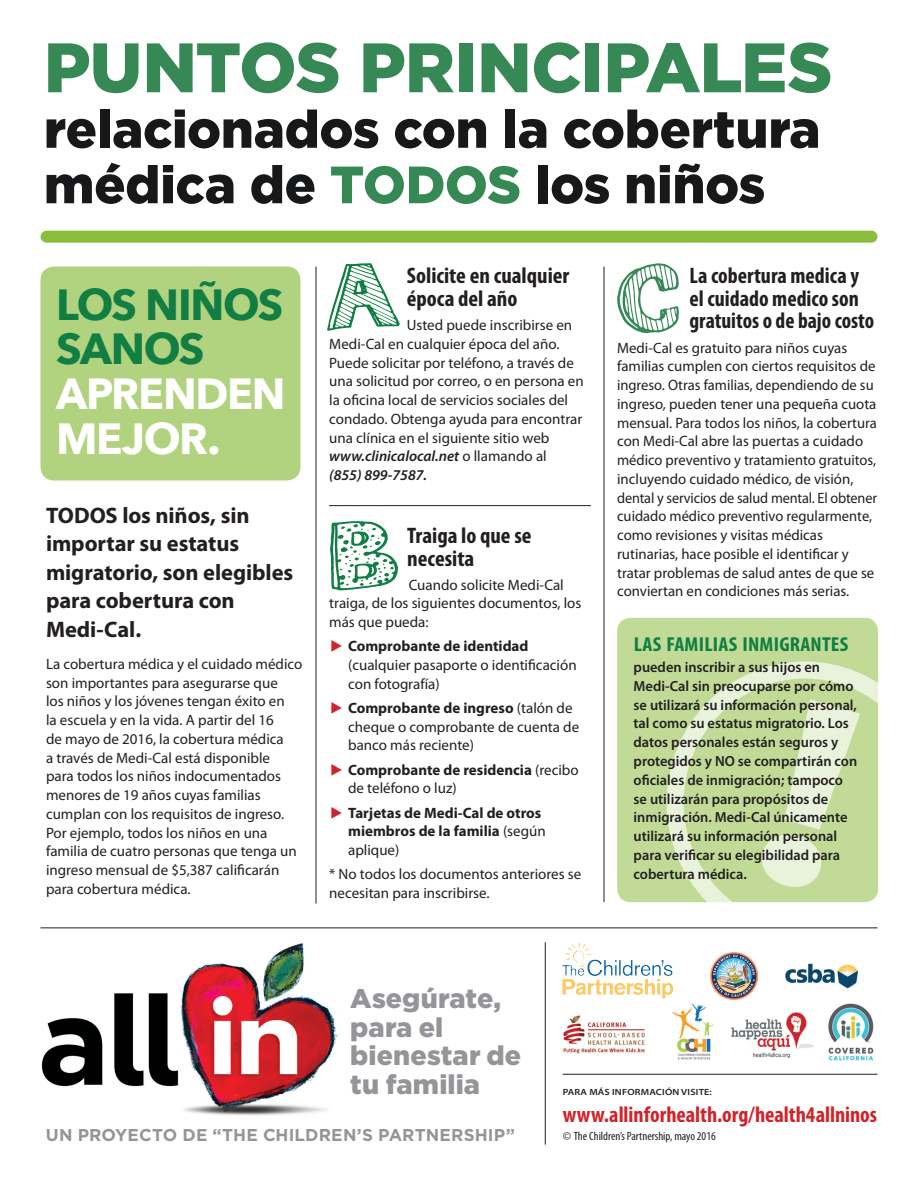
<style>
.page{position:relative;width:918px;height:1188px;background:#fff}
.page>*{position:absolute;margin:0;border:0;box-sizing:border-box;transform-origin:0 0}
.t1{font:900 69.9px "Gotham";letter-spacing:-.01em;color:#368955}
.t2{font:900 52.35px/55.5px "Gotham";letter-spacing:-.005em;color:#17181a}
.t3{font:700 43.5px/44.5px "Avenir Next";letter-spacing:-.03em;color:#fff}
.t4{font:700 43.5px/44.5px "Avenir Next";letter-spacing:-.035em;color:#117e44}
.t5{font:900 27px/28.5px "Gotham";letter-spacing:.005em;color:#939598}
.t6{font:700 condensed 22.5px/22.5px "Myriad Pro";color:#231f20}
.t7{font:700 22.5px/28.5px "Myriad Pro";letter-spacing:-.005em;color:#231f20}
.t8{font:700 condensed 22.5px "Myriad Pro";color:#d1232a}
.t9{font:700 condensed 20.25px "Myriad Pro";letter-spacing:.01em;color:#117e44;scale:1.08 1}
.t10{font:700 17.1px "Gotham";letter-spacing:.005em;color:#939598}
.t11{font:15px/18.8px "Myriad Pro";color:#231f20}
.t12{font:700 15px/18.8px "Myriad Pro";color:#231f20}
.t13{font:600 14.7px/18.8px "Myriad Pro";color:#231f20}
.t14{font:condensed 12px "Myriad Pro";color:#231f20}
.t15{font:600 semi-expanded 9px "Myriad Pro";letter-spacing:.02em;color:#231f20;scale:1.04 1}
.s1{color:#368955}
.s2{font-weight:600;font-style:italic}
.s3{font-family:"European Pi Three";color:#d1232a}
.s4{font-weight:700}
.s5{font-family:"European Pi Three";font-weight:400;color:#d1232a}
.s6{font-weight:400}
</style>
<div class="page">
<div style="left:617px;top:618px;width:261px;height:284px;background:#c1db97;border-radius:14px"></div>
<svg style="left:667px;top:662px;width:212px;height:266px"></svg>
<svg style="left:759px;top:699px;width:101px;height:191px"></svg>
<svg style="left:327px;top:263px;width:73px;height:68px"></svg>
<hr style="left:604px;top:267px;width:1px;height:635px;background:#231f20">
<hr style="left:316px;top:267px;width:1px;height:636px;background:#231f20">
<svg style="left:330px;top:521px;width:68px;height:70px"></svg>
<svg style="left:617px;top:263px;width:62px;height:70px"></svg>
<div style="left:40px;top:267px;width:260px;height:213px;background:#b1d27e;border-radius:14px"></div>
<hr style="left:329px;top:505px;width:262px;height:1px;background:#231f20">
<div style="left:46px;top:231px;width:826px;height:12px;background:#88be3b"></div>
<hr style="left:40px;top:928px;width:838px;height:1px;background:#231f20">
<hr style="left:563px;top:1074px;width:315px;height:1px;background:#231f20">
<hr style="left:545px;top:942px;width:1px;height:203px;background:#231f20">
<img style="left:710px;top:952px;width:47px;height:47px">
<img style="left:786px;top:964px;width:72px;height:25px">
<img style="left:672px;top:1003px;width:42px;height:57px">
<img style="left:563px;top:1015px;width:82px;height:39px">
<img style="left:562px;top:943px;width:112px;height:56px">
<img style="left:731px;top:1012px;width:83px;height:45px">
<img style="left:828px;top:1003px;width:46px;height:58px">
<img style="left:41px;top:943px;width:297px;height:173px">
<h1 class="t1" style="left:44px;top:27px;width:790px">PUNTOS PRINCIPALES</h1>
<h2 class="t2" style="left:44px;top:100px;width:778px">relacionados con la cobertura médica de <span class="s1">TODOS</span> los niños</h2>
<h3 class="t4" style="left:56px;top:282px;width:229px">LOS NIÑOS<br>SANOS</h3>
<h3 class="t3" style="left:56px;top:371px;width:231px">APRENDEN<br>MEJOR.</h3>
<h3 class="t7" style="left:46px;top:500px;width:249px">TODOS los niños, sin importar su estatus migratorio, son elegibles para cobertura con<br>Medi-Cal.</h3>
<p class="t11" style="left:46px;top:655px;width:258px">La cobertura médica y el cuidado médico son importantes para asegurarse que<br>los niños y los jóvenes tengan éxito en<br>la escuela y en la vida. A partir del 16<br>de mayo de 2016, la cobertura médica<br>a través de Medi-Cal está disponible<br>para todos los niños indocumentados menores de 19 años cuyas familias cumplan con los requisitos de ingreso.<br>Por ejemplo, todos los niños en una familia de cuatro personas que tenga un ingreso mensual de $5,387 calificarán para cobertura médica.</p>
<h3 class="t6" style="left:407px;top:264px;width:164px">Solicite en cualquier época del año</h3>
<p class="t11" style="left:329px;top:316px;width:256px;text-indent:78px">Usted puede inscribirse en Medi-Cal en cualquier época del año.<br>Puede solicitar por teléfono, a través de una solicitud por correo, o en persona en la oficina local de servicios sociales del condado. Obtenga ayuda para encontrar una clínica en el siguiente sitio web <span class="s2">www.clinicalocal.net</span> o llamando al<br><span class="s2">(855) 899-7587.</span></p>
<h3 class="t6" style="left:407px;top:524px;width:126px">Traiga lo que se necesita</h3>
<p class="t11" style="left:329px;top:576px;width:254px;text-indent:80px">Cuando solicite Medi-Cal traiga, de los siguientes documentos, los más que pueda:</p>
<p class="t11" style="left:348px;top:637px;width:230px;text-indent:-18px"><span class="s3">E</span> <span class="s4">Comprobante de identidad </span>(cualquier pasaporte o identificación con fotografía)</p>
<p class="t11" style="left:348px;top:699px;width:233px;text-indent:-18px"><span class="s3">E</span> <span class="s4">Comprobante de ingreso</span> (talón de cheque o comprobante de cuenta de banco más reciente)</p>
<p class="t12" style="left:348px;top:760px;width:232px;text-indent:-18px"><span class="s5">E</span> Comprobante de residencia <span class="s6">(recibo de teléfono o luz)</span></p>
<p class="t12" style="left:348px;top:803px;width:199px;text-indent:-18px"><span class="s5">E</span> Tarjetas de Medi-Cal de otros miembros de la familia <span class="s6">(según aplique)</span></p>
<p class="t11" style="left:329px;top:865px;width:254px">* No todos los documentos anteriores se necesitan para inscribirse.</p>
<h3 class="t6" style="left:690px;top:264px;width:186px">La cobertura medica y el cuidado medico son gratuitos o de bajo costo</h3>
<p class="t11" style="left:617px;top:338px;width:261px">Medi-Cal es gratuito para niños cuyas familias cumplen con ciertos requisitos de ingreso. Otras familias, dependiendo de su ingreso, pueden tener una pequeña cuota mensual. Para todos los niños, la cobertura con Medi-Cal abre las puertas a cuidado médico preventivo y tratamiento gratuitos, incluyendo cuidado médico, de visión, dental y servicios de salud mental. El obtener cuidado médico preventivo regularmente, como revisiones y visitas médicas rutinarias, hace posible el identificar y tratar problemas de salud antes de que se conviertan en condiciones más serias.</p>
<h3 class="t9" style="left:634px;top:632px;width:200px">LAS FAMILIAS INMIGRANTES</h3>
<p class="t13" style="left:634px;top:658px;width:225px">pueden inscribir a sus hijos en Medi-Cal sin preocuparse por cómo se utilizará su información personal, tal como su estatus migratorio. Los datos personales están seguros y protegidos y NO se compartirán con oficiales de inmigración; tampoco se utilizarán para propósitos de inmigración. Medi-Cal únicamente utilizará su información personal para verificar su elegibilidad para cobertura médica.</p>
<h3 class="t5" style="left:350px;top:983px;width:172px">Asegúrate, para el bienestar de tu familia</h3>
<p class="t15" style="left:563px;top:1087px;width:145px">PARA MÁS INFORMACIÓN VISITE:</p>
<h3 class="t8" style="left:563px;top:1100px;width:316px">www.allinforhealth.org/health4allninos</h3>
<p class="t10" style="left:46px;top:1125px;width:471px">UN PROYECTO DE “THE CHILDREN’S PARTNERSHIP”</p>
<p class="t14" style="left:563px;top:1128px;width:155px">© The Children’s Partnership, mayo 2016</p>
</div>
